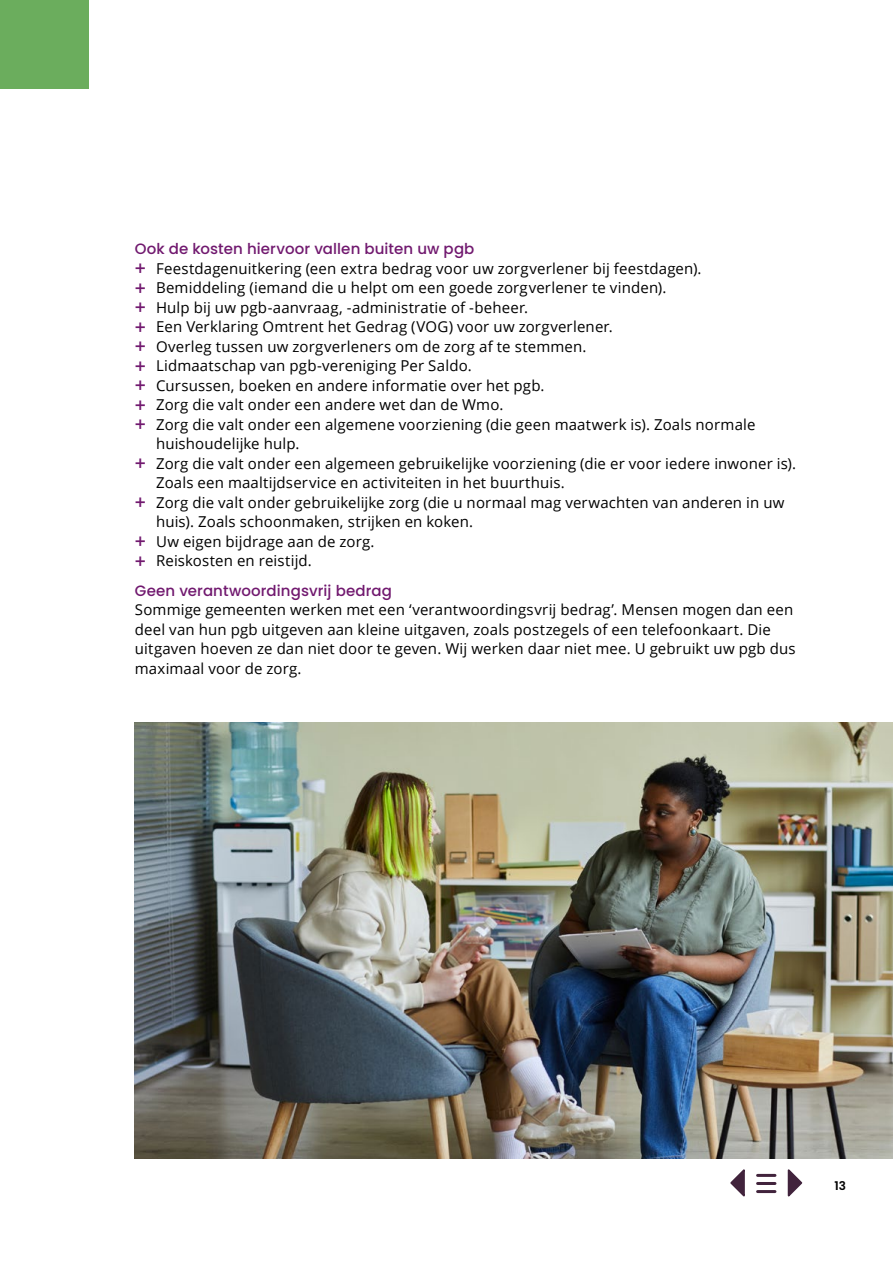
<style>
.page{position:relative;width:893px;height:1263px;background:#fff}
.page>*{position:absolute;margin:0;border:0;box-sizing:border-box;transform-origin:0 0}
.Platte_tekst{font:15px/19.5px "Open Sans";letter-spacing:.01em;color:#000}
.Subkop{font:500 15px "Poppins";letter-spacing:.01em;color:#71196f}
.t1{font:600 12px "Poppins";color:#000}
.s1{font-weight:600;font-size:19.5px;color:#71196f}
</style>
<div class="page">
<div style="left:0;top:0;width:88px;height:88px;background:#6bad5d"></div>
<hr style="left:758px;top:1174px;width:17px;height:3px;background:#41233c">
<hr style="left:758px;top:1182px;width:17px;height:3px;background:#41233c">
<hr style="left:758px;top:1190px;width:17px;height:3px;background:#41233c">
<svg style="left:787px;top:1169px;width:16px;height:28px"></svg>
<svg style="left:730px;top:1169px;width:15px;height:28px"></svg>
<img style="left:135px;top:722px;width:758px;height:437px">
<p class="Subkop" style="left:135px;top:240px;width:341px">Ook de kosten hiervoor vallen buiten uw pgb</p>
<p class="Platte_tekst" style="left:135px;top:258px;width:568px"><span class="s1">+</span> Feestdagenuitkering (een extra bedrag voor uw zorgverlener bij feestdagen).</p>
<p class="Platte_tekst" style="left:135px;top:278px;width:533px"><span class="s1">+</span> Bemiddeling (iemand die u helpt om een goede zorgverlener te vinden).</p>
<p class="Platte_tekst" style="left:135px;top:297px;width:395px"><span class="s1">+</span> Hulp bij uw pgb-aanvraag, -administratie of -beheer.</p>
<p class="Platte_tekst" style="left:135px;top:317px;width:479px"><span class="s1">+</span> Een Verklaring Omtrent het Gedrag (VOG) voor uw zorgverlener.</p>
<p class="Platte_tekst" style="left:135px;top:336px;width:453px"><span class="s1">+</span> Overleg tussen uw zorgverleners om de zorg af te stemmen.</p>
<p class="Platte_tekst" style="left:135px;top:356px;width:338px"><span class="s1">+</span> Lidmaatschap van pgb-vereniging Per Saldo.</p>
<p class="Platte_tekst" style="left:135px;top:375px;width:411px"><span class="s1">+</span> Cursussen, boeken en andere informatie over het pgb.</p>
<p class="Platte_tekst" style="left:135px;top:395px;width:370px"><span class="s1">+</span> Zorg die valt onder een andere wet dan de Wmo.</p>
<p class="Platte_tekst" style="left:156px;top:414px;width:601px;text-indent:-21px"><span class="s1">+</span> Zorg die valt onder een algemene voorziening (die geen maatwerk is). Zoals normale huishoudelijke hulp.</p>
<p class="Platte_tekst" style="left:156px;top:453px;width:642px;text-indent:-21px"><span class="s1">+</span> Zorg die valt onder een algemeen gebruikelijke voorziening (die er voor iedere inwoner is).<br>Zoals een maaltijdservice en activiteiten in het buurthuis.</p>
<p class="Platte_tekst" style="left:156px;top:492px;width:630px;text-indent:-21px"><span class="s1">+</span> Zorg die valt onder gebruikelijke zorg (die u normaal mag verwachten van anderen in uw huis). Zoals schoonmaken, strijken en koken.</p>
<p class="Platte_tekst" style="left:135px;top:531px;width:241px"><span class="s1">+</span> Uw eigen bijdrage aan de zorg.</p>
<p class="Platte_tekst" style="left:135px;top:551px;width:179px"><span class="s1">+</span> Reiskosten en reistijd.</p>
<p class="Subkop" style="left:135px;top:582px;width:259px">Geen verantwoordingsvrij bedrag</p>
<p class="Platte_tekst" style="left:135px;top:599px;width:662px">Sommige gemeenten werken met een ‘verantwoordingsvrij bedrag’. Mensen mogen dan een deel van hun pgb uitgeven aan kleine uitgaven, zoals postzegels of een telefoonkaart. Die uitgaven hoeven ze dan niet door te geven. Wij werken daar niet mee. U gebruikt uw pgb dus maximaal voor de zorg.</p>
<p class="t1" style="left:834px;top:1179px;width:13px">13</p>
</div>
